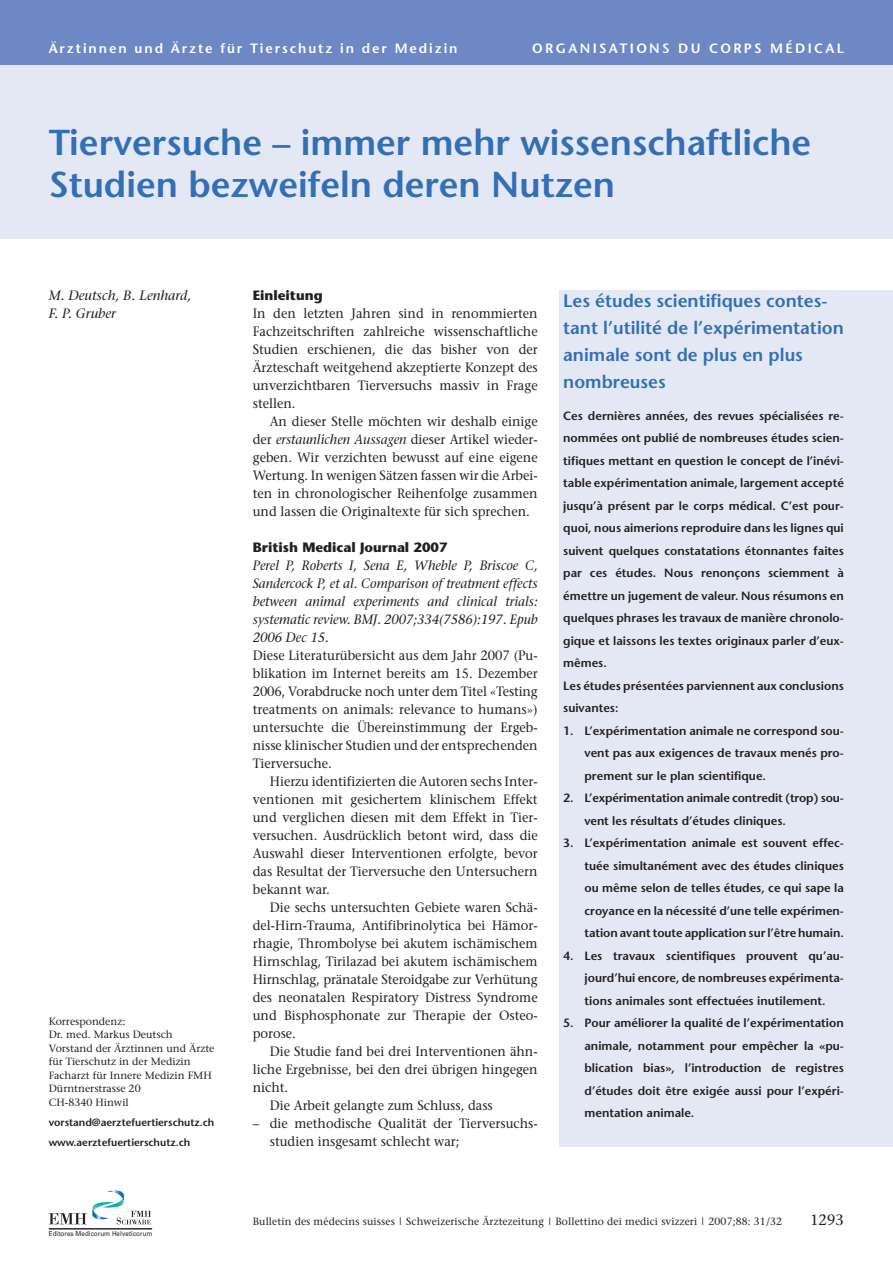
<style>
.page{position:relative;width:893px;height:1263px;background:#fff}
.page>*{position:absolute;margin:0;border:0;box-sizing:border-box;transform-origin:0 0}
.t1{font:600 36px/42px "Stone Sans";color:#326fb7}
.t2{font:600 18px/27px "Stone Sans";color:#326fb7}
.t3{font:15px "Stone Serif";color:#231f20}
.t4{font:13.5px/18px "Stone Serif";color:#231f20;text-align:justify;scale:.95 1}
.t5{font:italic 13.5px/18px "Stone Serif";color:#231f20;text-align:justify;scale:.95 1}
.t6{font:600 13.5px "Stone Sans";letter-spacing:.145em;color:#fff}
.t7{font:700 13.5px "Stone Sans";color:#231f20}
.t8{font:italic 13.5px/18px "Stone Serif";color:#231f20}
.t9{font:600 13.5px "Stone Sans";letter-spacing:.17em;color:#fff}
.t10{font:600 12px/22.5px "Stone Sans";color:#231f20;text-align:justify}
.t11{font:10.5px/13.5px "Stone Serif";color:#231f20}
.t12{font:600 10.5px/20.2px "Stone Sans";color:#231f20}
.t13{font:6.9px "Univers";letter-spacing:.015em;color:#231f20;scale:.9 1}
.s1{font-style:italic}
</style>
<div class="page">
<div style="left:0;top:60px;width:893px;height:179px;background:#e4e8f4"></div>
<div style="left:0;top:0;width:893px;height:64px;background:#6d88c5"></div>
<svg style="left:49px;top:1190px;width:102px;height:34px"></svg>
<hr style="left:49px;top:1228px;width:103px;height:1px;background:#231f20">
<div style="left:559px;top:290px;width:334px;height:857px;background:#e4e8f4"></div>
<p class="t6" style="left:49px;top:42px;width:410px">Ärztinnen und Ärzte für Tierschutz in der Medizin</p>
<p class="t9" style="left:532px;top:42px;width:313px">ORGANISATIONS DU CORPS MÉDICAL</p>
<h1 class="t1" style="left:49px;top:125px;width:764px">Tierversuche – immer mehr wissenschaftliche<br>Studien bezweifeln deren Nutzen</h1>
<p class="t7" style="left:253px;top:290px;width:72px">Einleitung</p>
<p class="t4" style="left:253px;top:305px;width:301px">In den letzten Jahren sind in renommierten Fachzeitschriften zahlreiche wissenschaftliche Studien erschienen, die das bisher von der Ärzteschaft weitgehend akzeptierte Konzept des unverzichtbaren Tierversuchs massiv in Frage stellen.</p>
<p class="t4" style="left:253px;top:413px;width:301px;text-indent:17px">An dieser Stelle möchten wir deshalb einige der <span class="s1">erstaunlichen Aussagen</span> dieser Artikel wieder&shy;geben. Wir verzichten bewusst auf eine eigene Wertung. In wenigen Sätzen fassen wir die Arbei&shy;ten in chronologischer Reihenfolge zusammen und lassen die Originaltexte für sich sprechen.</p>
<p class="t7" style="left:253px;top:542px;width:196px">British Medical Journal 2007</p>
<p class="t5" style="left:253px;top:557px;width:301px">Perel P, Roberts I, Sena E, Wheble P, Briscoe C, Sandercock P, et al. Comparison of treatment effects between animal experiments and clinical trials: systematic review. BMJ. 2007;334(7586):197. Epub 2006 Dec 15.</p>
<p class="t4" style="left:253px;top:647px;width:301px">Diese Literaturübersicht aus dem Jahr 2007 (Pu&shy;blikation im Internet bereits am 15. Dezember 2006, Vorabdrucke noch unter dem Titel «Testing treatments on animals: relevance to humans») untersuchte die Übereinstimmung der Ergeb&shy;nisse klinischer Studien und der entsprechenden Tierversuche.</p>
<p class="t4" style="left:253px;top:773px;width:301px;text-indent:17px">Hierzu identifizierten die Autoren sechs Inter&shy;ventionen mit gesichertem klinischem Effekt und verglichen diesen mit dem Effekt in Tier&shy;versuchen. Ausdrücklich betont wird, dass die Auswahl dieser Interventionen erfolgte, bevor das Resultat der Tierversuche den Untersuchern bekannt war.</p>
<p class="t4" style="left:253px;top:899px;width:301px;text-indent:17px">Die sechs untersuchten Gebiete waren Schä&shy;del-Hirn-Trauma, Antifibrinolytica bei Hämor&shy;rhagie, Thrombolyse bei akutem ischämischem Hirnschlag, Tirilazad bei akutem ischämischem Hirnschlag, pränatale Steroidgabe zur Verhütung des neonatalen Respiratory Distress Syndrome und Bisphosphonate zur Therapie der Osteo&shy;porose.</p>
<p class="t4" style="left:270px;top:1043px;width:283px">Die Studie fand bei drei Interventionen ähn-</p>
<p class="t4" style="left:253px;top:1061px;width:301px">liche Ergebnisse, bei den drei übrigen hingegen</p>
<p class="t4" style="left:253px;top:1079px;width:39px">nicht.</p>
<p class="t4" style="left:270px;top:1097px;width:236px">Die Arbeit gelangte zum Schluss, dass</p>
<p class="t4" style="left:270px;top:1115px;width:283px;text-indent:-17px">– die methodische Qualität der Tierversuchs&shy;studien insgesamt schlecht war;</p>
<p class="t8" style="left:49px;top:287px;width:144px">M. Deutsch, B. Lenhard,<br>F. P. Gruber</p>
<h2 class="t2" style="left:563px;top:289px;width:282px">Les études scientifiques contes&shy;tant l’utilité de l’expérimentation animale sont de plus en plus nombreuses</h2>
<p class="t10" style="left:563px;top:405px;width:282px;text-align:left">Ces dernières années, des revues spécialisées re&shy;nommées ont publié de nombreuses études scien&shy;tifiques mettant en question le concept de l’inévi&shy;table expérimentation animale, largement accepté jusqu’à présent par le corps médical. C’est pour&shy;quoi, nous aimerions reproduire dans les lignes qui suivent quelques constatations étonnantes faites par ces études. Nous renonçons sciemment à émettre un jugement de valeur. Nous résumons en quelques phrases les travaux de manière chronolo&shy;gique et laissons les textes originaux parler d’eux&shy;mêmes.<br>Les études présentées parviennent aux conclusions suivantes:</p>
<p class="t10" style="left:584px;top:720px;width:261px;text-indent:-21px">1. L’expérimentation animale ne correspond sou&shy;vent pas aux exigences de travaux menés pro&shy;prement sur le plan scientifique.</p>
<p class="t10" style="left:584px;top:788px;width:261px;text-indent:-21px">2. L’expérimentation animale contredit (trop) sou&shy;vent les résultats d’études cliniques.</p>
<p class="t10" style="left:584px;top:833px;width:261px;text-indent:-21px">3. L’expérimentation animale est souvent effec&shy;tuée simultanément avec des études cliniques ou même selon de telles études, ce qui sape la croyance en la nécessité d’une telle expérimen&shy;tation avant toute application sur l’être humain.</p>
<p class="t10" style="left:584px;top:945px;width:261px;text-indent:-21px">4. Les travaux scientifiques prouvent qu’au&shy;jourd’hui encore, de nombreuses expérimenta&shy;tions animales sont effectuées inutilement.</p>
<p class="t10" style="left:584px;top:1013px;width:261px;text-indent:-21px">5. Pour améliorer la qualité de l’expérimentation animale, notamment pour empêcher la «pu&shy;blication bias», l’introduction de registres d’études doit être exigée aussi pour l’expéri&shy;mentation animale.</p>
<p class="t11" style="left:49px;top:1015px;width:167px">Korrespondenz:<br>Dr. med. Markus Deutsch<br>Vorstand der Ärztinnen und Ärzte für Tierschutz in der Medizin<br>Facharzt für Innere Medizin FMH<br>Dürntnerstrasse 20<br>CH-8340 Hinwil</p>
<p class="t12" style="left:49px;top:1113px;width:167px">vorstand@aerztefuertierschutz.ch www.aerztefuertierschutz.ch</p>
<p class="t13" style="left:49px;top:1229px;width:117px">Editores Medicorum Helveticorum</p>
<p class="t11" style="left:253px;top:1215px;width:531px">Bulletin des médecins suisses | Schweizerische Ärztezeitung | Bollettino dei medici svizzeri | 2007;88: 31/32</p>
<p class="t3" style="left:810px;top:1213px;width:35px">1293</p>
</div>
